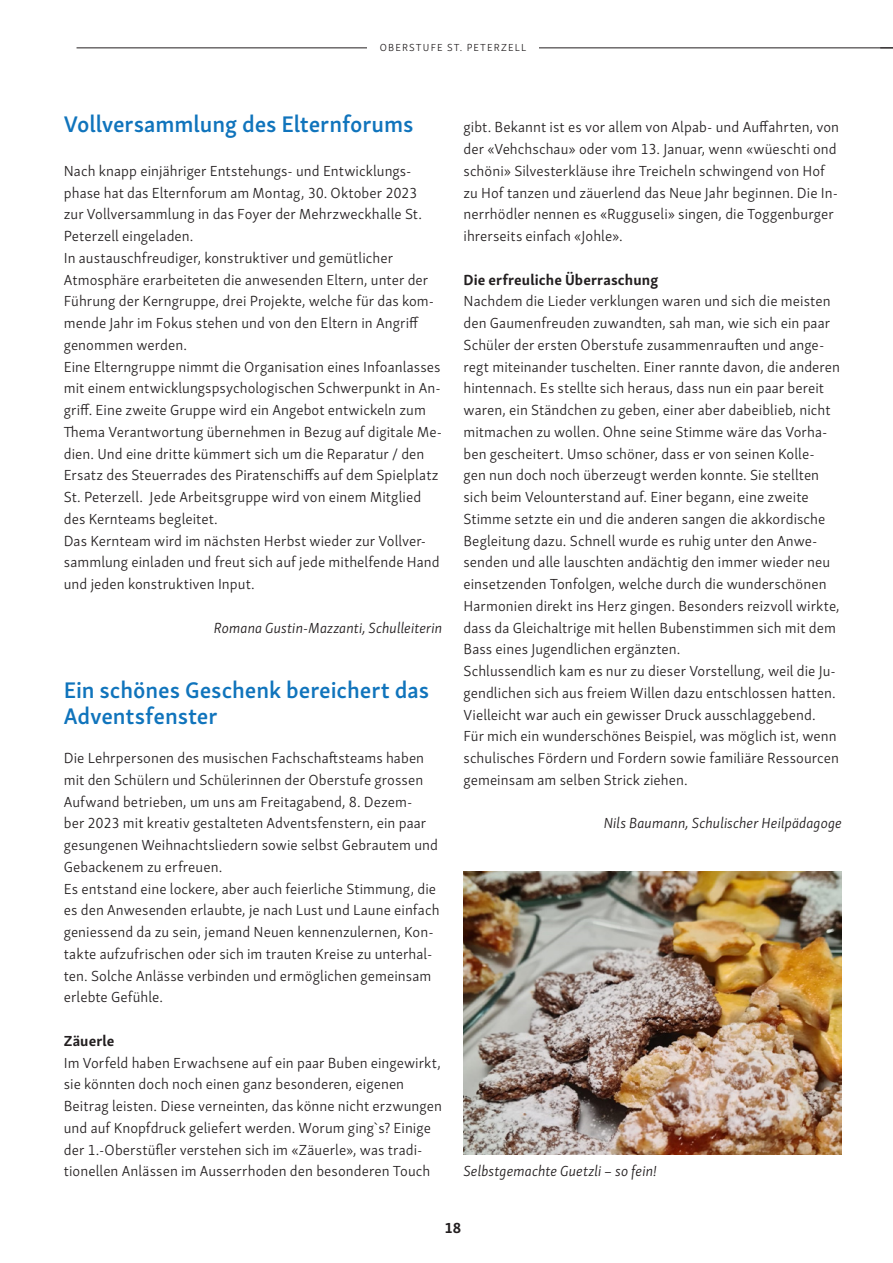
<style>
.page{position:relative;width:893px;height:1263px;background:#fff}
.page>*{position:absolute;margin:0;border:0;box-sizing:border-box;transform-origin:0 0}
.haupttitel{font:600 23.25px/26.2px "Skolar Sans PE";color:#1074bc}
.Lauftext{font:300 15px/21.8px "Skolar Sans Latn";letter-spacing:.005em;color:#231f20}
.Autor{font:italic 300 15px "Skolar Sans Latn";letter-spacing:.005em;color:#231f20}
.Lauftext-2{font:700 15px "Skolar Sans Latn";letter-spacing:.01em;color:#231f20}
.Bildlegende{font:italic 300 15px "Skolar Sans Latn";letter-spacing:.005em;color:#231f20}
.Rubriktitel_Gemeinde{font:300 10.5px "Skolar Sans Latn";letter-spacing:.11em;color:#231f20}
</style>
<div class="page">
<hr style="left:77px;top:48px;width:816px;height:1px;background:#231f20">
<div style="left:367px;top:43px;width:172px;height:8px;background:#fff"></div>
<svg style="left:880px;top:48px;width:13px;height:1px"></svg>
<img style="left:463px;top:872px;width:379px;height:283px">
<p class="Rubriktitel_Gemeinde" style="left:380px;top:40px;width:148px">OBERSTUFE ST. PETERZELL</p>
<p class="haupttitel" style="left:64px;top:109px;width:351px">Vollversammlung des Elternforums</p>
<p class="Lauftext" style="left:64px;top:159px;width:360px">Nach knapp einjähriger Entstehungs- und Entwicklungs&shy;phase hat das Elternforum am Montag, 30. Oktober 2023 zur Vollversammlung in das Foyer der Mehrzweckhalle St.<br>Peterzell eingeladen.</p>
<p class="Lauftext" style="left:64px;top:246px;width:372px">In austauschfreudiger, konstruktiver und gemütlicher Atmosphäre erarbeiteten die anwesenden Eltern, unter der Führung der Kerngruppe, drei Projekte, welche für das kom&shy;mende Jahr im Fokus stehen und von den Eltern in Angriff genommen werden.</p>
<p class="Lauftext" style="left:64px;top:355px;width:380px">Eine Elterngruppe nimmt die Organisation eines Infoanlasses mit einem entwicklungspsychologischen Schwerpunkt in An&shy;griff. Eine zweite Gruppe wird ein Angebot entwickeln zum Thema Verantwortung übernehmen in Bezug auf digitale Me&shy;dien. Und eine dritte kümmert sich um die Reparatur / den Ersatz des Steuerrades des Piratenschiffs auf dem Spielplatz St. Peterzell. Jede Arbeitsgruppe wird von einem Mitglied des Kernteams begleitet.</p>
<p class="Lauftext" style="left:64px;top:529px;width:377px">Das Kernteam wird im nächsten Herbst wieder zur Vollver&shy;sammlung einladen und freut sich auf jede mithelfende Hand und jeden konstruktiven Input.</p>
<p class="Autor" style="left:214px;top:616px;width:230px">Romana Gustin-Mazzanti, Schulleiterin</p>
<p class="haupttitel" style="left:64px;top:675px;width:367px">Ein schönes Geschenk bereichert das<br>Adventsfenster</p>
<p class="Lauftext" style="left:64px;top:746px;width:376px">Die Lehrpersonen des musischen Fachschaftsteams haben mit den Schülern und Schülerinnen der Oberstufe grossen Aufwand betrieben, um uns am Freitagabend, 8. Dezem-<br>ber 2023 mit kreativ gestalteten Adventsfenstern, ein paar gesungenen Weihnachtsliedern sowie selbst Gebrautem und Gebackenem zu erfreuen.</p>
<p class="Lauftext" style="left:64px;top:877px;width:377px">Es entstand eine lockere, aber auch feierliche Stimmung, die es den Anwesenden erlaubte, je nach Lust und Laune einfach geniessend da zu sein, jemand Neuen kennenzulernen, Kon&shy;takte aufzufrischen oder sich im trauten Kreise zu unterhal&shy;ten. Solche Anlässe verbinden und ermöglichen gemeinsam erlebte Gefühle.</p>
<p class="Lauftext-2" style="left:64px;top:1028px;width:52px">Zäuerle</p>
<p class="Lauftext" style="left:64px;top:1051px;width:380px">Im Vorfeld haben Erwachsene auf ein paar Buben eingewirkt, sie könnten doch noch einen ganz besonderen, eigenen Beitrag leisten. Diese verneinten, das könne nicht erzwungen und auf Knopfdruck geliefert werden. Worum ging`s? Einige der 1.-Oberstüfler verstehen sich im «Zäuerle», was tradi&shy;tionellen Anlässen im Ausserrhoden den besonderen Touch</p>
<p class="Lauftext" style="left:463px;top:115px;width:377px">gibt. Bekannt ist es vor allem von Alpab- und Auffahrten, von</p>
<p class="Lauftext" style="left:463px;top:137px;width:376px">der «Vehchschau» oder vom 13. Januar, wenn «wüeschti ond schöni» Silvesterkläuse ihre Treicheln schwingend von Hof zu Hof tanzen und zäuerlend das Neue Jahr beginnen. Die In&shy;nerrhödler nennen es «Rugguseli» singen, die Toggenburger ihrerseits einfach «Johle».</p>
<p class="Lauftext-2" style="left:463px;top:267px;width:196px">Die erfreuliche Überraschung</p>
<p class="Lauftext" style="left:463px;top:289px;width:378px">Nachdem die Lieder verklungen waren und sich die meisten den Gaumenfreuden zuwandten, sah man, wie sich ein paar Schüler der ersten Oberstufe zusammenrauften und ange&shy;regt miteinander tuschelten. Einer rannte davon, die anderen hintennach. Es stellte sich heraus, dass nun ein paar bereit waren, ein Ständchen zu geben, einer aber dabeiblieb, nicht mitmachen zu wollen. Ohne seine Stimme wäre das Vorha&shy;ben gescheitert. Umso schöner, dass er von seinen Kolle&shy;gen nun doch noch überzeugt werden konnte. Sie stellten sich beim Velounterstand auf. Einer begann, eine zweite Stimme setzte ein und die anderen sangen die akkordische Begleitung dazu. Schnell wurde es ruhig unter den Anwe&shy;senden und alle lauschten andächtig den immer wieder neu einsetzenden Tonfolgen, welche durch die wunderschönen Harmonien direkt ins Herz gingen. Besonders reizvoll wirkte, dass da Gleichaltrige mit hellen Bubenstimmen sich mit dem Bass eines Jugendlichen ergänzten.</p>
<p class="Lauftext" style="left:463px;top:659px;width:377px">Schlussendlich kam es nur zu dieser Vorstellung, weil die Ju&shy;gendlichen sich aus freiem Willen dazu entschlossen hatten.<br>Vielleicht war auch ein gewisser Druck ausschlaggebend.<br>Für mich ein wunderschönes Beispiel, was möglich ist, wenn schulisches Fördern und Fordern sowie familiäre Ressourcen gemeinsam am selben Strick ziehen.</p>
<p class="Autor" style="left:604px;top:812px;width:240px">Nils Baumann, Schulischer Heilpädagoge</p>
<p class="Bildlegende" style="left:463px;top:1160px;width:195px">Selbstgemachte Guetzli – so fein!</p>
<p class="Lauftext-2" style="left:444px;top:1215px;width:18px">18</p>
</div>
